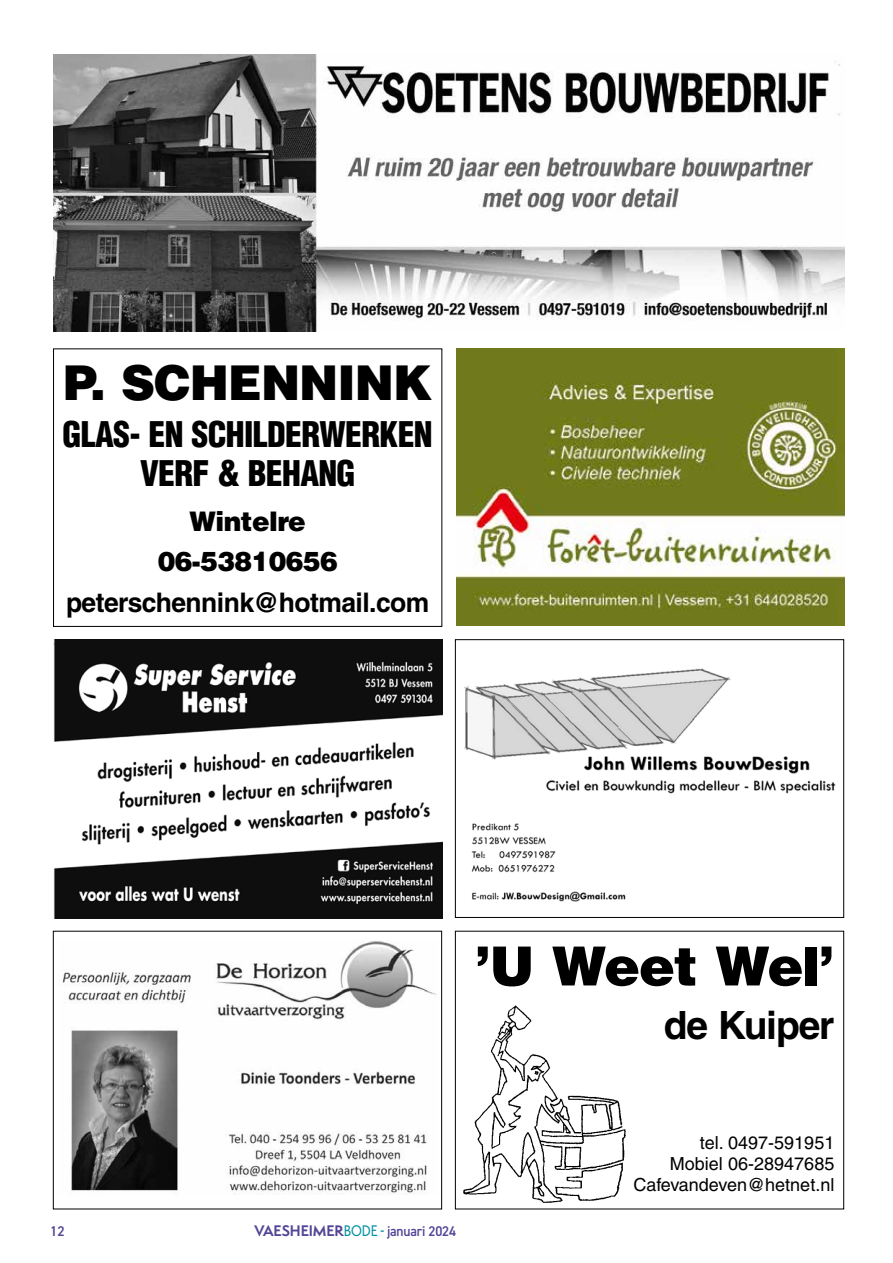
<style>
.page{position:relative;width:893px;height:1263px;background:#fff}
.page>*{position:absolute;margin:0;border:0;box-sizing:border-box;transform-origin:0 0}
.t1{font:900 54px "Helvetica";letter-spacing:-.02em;color:#000}
.t2{font:900 48px "Helvetica";letter-spacing:-.02em;color:#000}
.t3{font:700 39px "Helvetica";color:#000}
.t4{font:900 condensed 34.5px/39px "Helvetica";letter-spacing:-.02em;color:#000;text-align:center}
.t5{font:700 27px "Helvetica";letter-spacing:-.02em;color:#000}
.t6{font:900 27px/40.5px "Helvetica";letter-spacing:-.02em;color:#000;text-align:center}
.t7{font:18px/21px "Helvetica";color:#000;text-align:right}
.t8{font:600 14.1px "DIN2014";letter-spacing:-.01em;color:#534595;scale:.95 1}
.t9{font:600 14.1px "DIN2014";letter-spacing:-.01em;color:#534595}
.s1{font-family:"Semplicita Pro";font-weight:700}
.s2{font-family:"Semplicita Pro";font-weight:500;color:#0090a1}
.s3{color:#0090a1}
</style>
<div class="page">
<img style="left:53px;top:55px;width:791px;height:276px">
<img style="left:456px;top:349px;width:388px;height:276px">
<img style="left:53px;top:639px;width:389px;height:279px">
<div style="left:53px;top:348px;width:389px;height:279px;border:1px solid #000"></div>
<div style="left:455px;top:931px;width:389px;height:278px;border:1px solid #000"></div>
<img style="left:463px;top:1005px;width:163px;height:198px">
<img style="left:62px;top:941px;width:375px;height:253px">
<div style="left:53px;top:931px;width:389px;height:278px;border:1px solid #000"></div>
<img style="left:464px;top:668px;width:372px;height:234px">
<div style="left:455px;top:639px;width:389px;height:279px;border:1px solid #000"></div>
<h2 class="t2" style="left:63px;top:352px;width:371px">P. SCHENNINK</h2>
<h3 class="t4" style="left:63px;top:414px;width:372px">GLAS- EN SCHILDERWERKEN<br>VERF &amp; BEHANG</h3>
<h3 class="t6" style="left:158px;top:500px;width:182px">Wintelre<br>06-53810656</h3>
<h3 class="t5" style="left:66px;top:586px;width:365px">peterschennink@hotmail.com</h3>
<h1 class="t1" style="left:476px;top:931px;width:360px">’U Weet Wel’</h1>
<h3 class="t3" style="left:664px;top:1002px;width:172px">de Kuiper</h3>
<p class="t9" style="left:50px;top:1222px;width:16px">12</p>
<p class="t8" style="left:254px;top:1222px;width:214px"><span class="s1">VAESHEIMER</span><span class="s2">BODE</span> <span class="s3">-</span> januari 2024</p>
<p class="t7" style="left:633px;top:1132px;width:202px">tel. 0497-591951<br>Mobiel 06-28947685<br>Cafevandeven@hetnet.nl</p>
</div>
